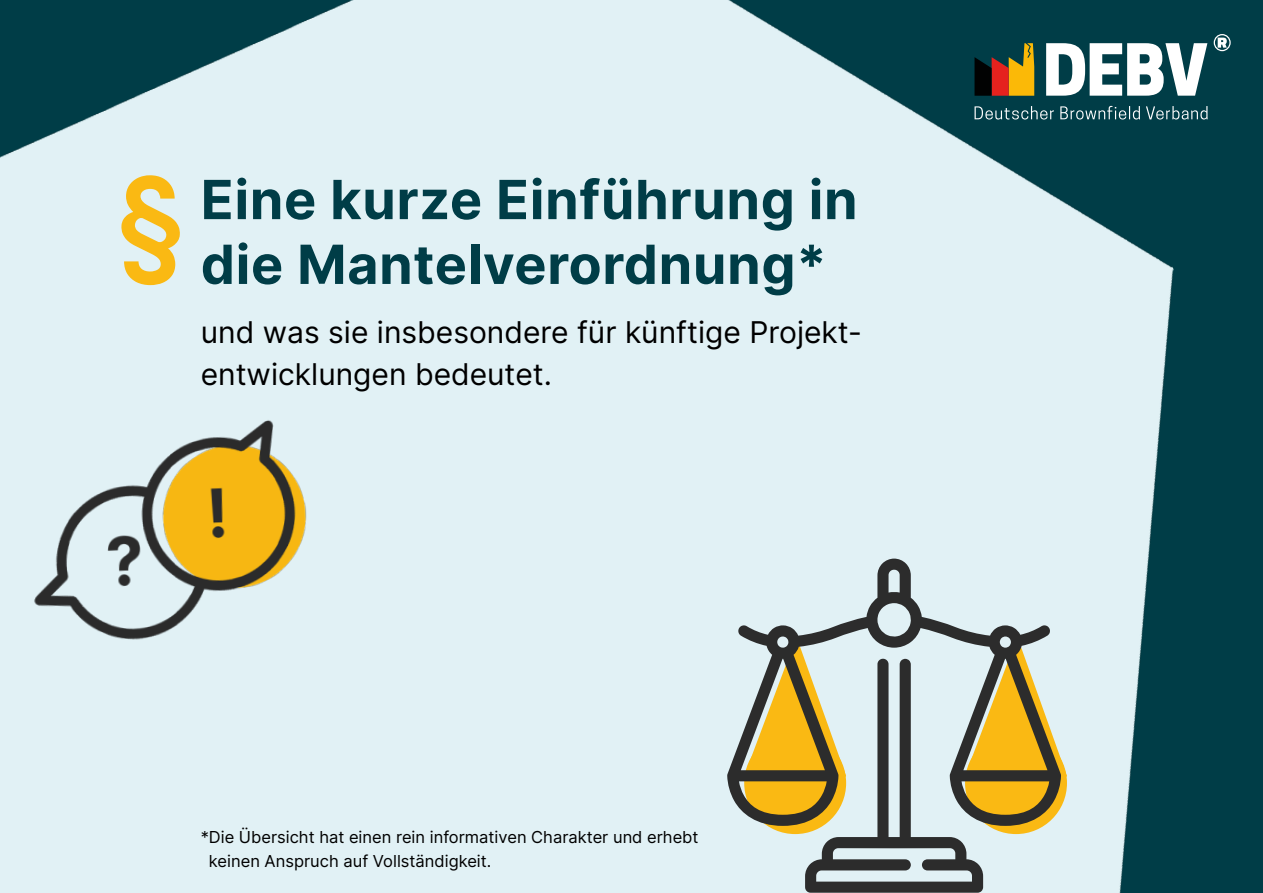
<style>
.page{position:relative;width:1263px;height:893px;background:#fff}
.page>*{position:absolute;margin:0;border:0;box-sizing:border-box;transform-origin:0 0}
.t1{font:600 124.2px "Inter";color:#fab913}
.t2{font:700 54px/64.8px "Inter";letter-spacing:.01em;color:#003d47}
.t3{font:30px/42px "Inter";color:#000}
.t4{font:16.5px/24px "Inter";color:#000}
</style>
<div class="page">
<img style="left:0;top:0;width:1263px;height:893px">
<svg style="left:1061px;top:637px;width:6px;height:184px"></svg>
<svg style="left:727px;top:559px;width:334px;height:334px;background:#b9b9a3"></svg>
<svg style="left:974px;top:43px;width:60px;height:53px;background:#77551f"></svg>
<svg style="left:974px;top:106px;width:233px;height:14px;background:#34656c"></svg>
<svg style="left:1046px;top:43px;width:161px;height:53px"></svg>
<svg style="left:1214px;top:34px;width:17px;height:17px"></svg>
<img style="left:0;top:370px;width:354px;height:303px">
<h1 class="t1" style="left:115px;top:131px;width:73px">§</h1>
<h2 class="t2" style="left:201px;top:166px;width:658px">Eine kurze Einführung in die Mantelverordnung*</h2>
<h3 class="t3" style="left:201px;top:311px;width:663px">und was sie insbesondere für künftige Projekt&shy;entwicklungen bedeutet.</h3>
<p class="t4" style="left:209px;top:825px;width:491px;text-indent:-8px">*Die Übersicht hat einen rein informativen Charakter und erhebt keinen Anspruch auf Vollständigkeit.</p>
</div>
